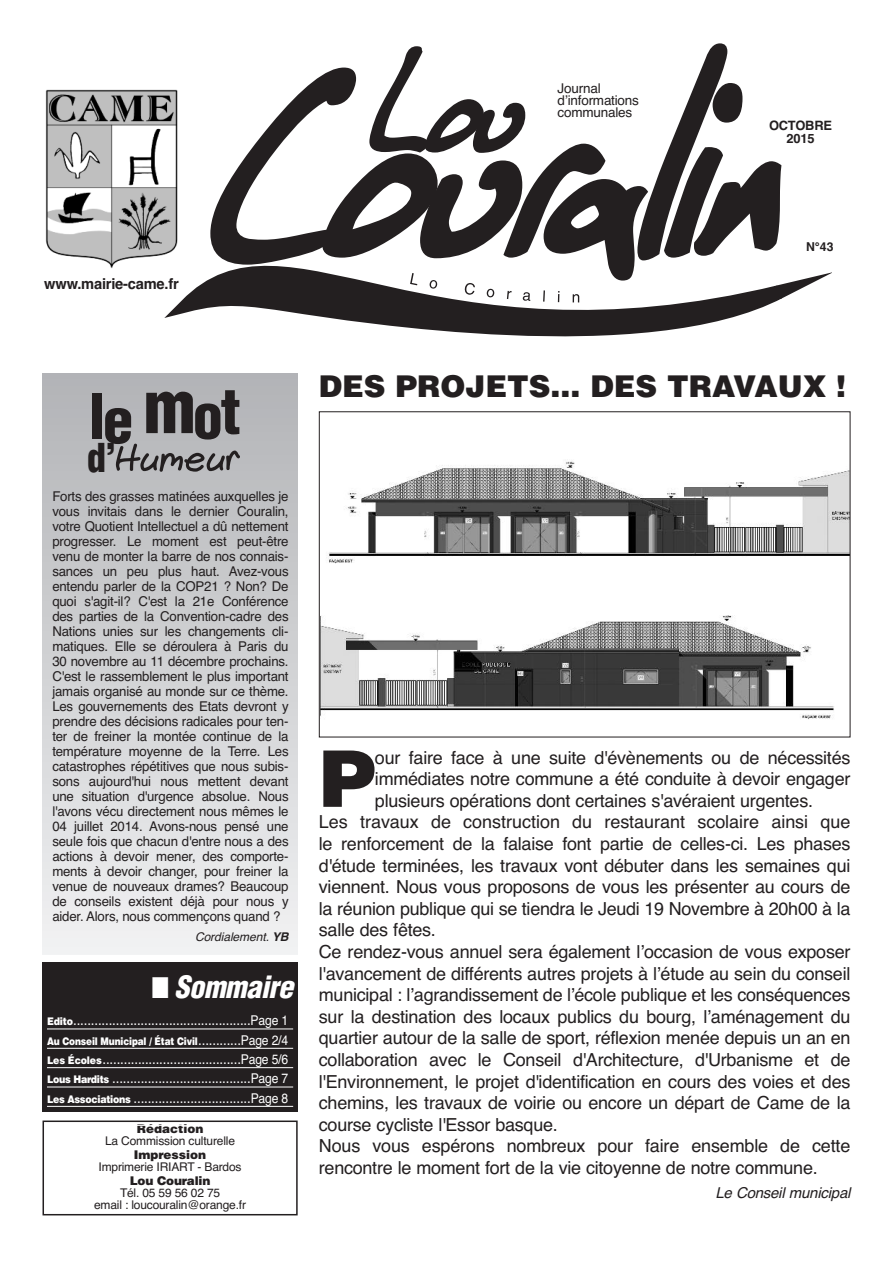
<style>
.page{position:relative;width:893px;height:1263px;background:#fff}
.page>*{position:absolute;margin:0;border:0;box-sizing:border-box;transform-origin:0 0}
.t1{font:900 78.15px "Helvetica LT";color:#231f20}
.t2{font:900 condensed 60.75px "Helvetica LT";color:#231f20}
.t3{font:900 condensed 38.85px "Helvetica LT";color:#231f20}
.t4{font:900 30px "Helvetica LT";color:#231f20}
.t5{font:italic 900 condensed 30px "Helvetica LT";letter-spacing:-.015em;color:#fff}
.t6{font:18px "Helvetica";letter-spacing:-.015em;color:#231f20}
.t7{font:15px/19.4px "Helvetica";color:#fff;text-align:justify;scale:.9 1}
.t8{font:700 15px "Helvetica";letter-spacing:-.015em;color:#231f20}
.t9{font:italic 15px "Helvetica";color:#231f20}
.t10{font:13.5px/15px "Helvetica";letter-spacing:-.015em;color:#231f20;text-align:justify}
.t11{font:700 12.9px/12.9px "Helvetica";letter-spacing:-.015em;color:#231f20;text-align:center}
.t12{font:700 12.3px "Helvetica";color:#231f20}
.t13{font:12px/12px "Helvetica";letter-spacing:-.015em;color:#231f20;text-align:center}
.t14{font:900 12px "Helvetica LT";color:#231f20}
.t15{font:italic 12px "Helvetica";color:#231f20}
.t16{font:900 10.5px "Helvetica LT";letter-spacing:-.015em;color:#fff;scale:.85 1}
.s1{font-size:72px}
.s2{font-weight:700}
.s3{font-family:"Helvetica LT";font-weight:900;font-size:10.5px}
.s4{font-size:13.5px}
.s5{font-family:"Helvetica";font-weight:400;font-size:15px}
.s6{font-family:"Helvetica";font-weight:400;font-size:13.5px}
</style>
<div class="page">
<div style="left:43px;top:374px;width:255px;height:580px;background:linear-gradient(to bottom,#b2b3b6,#f0f1f2)"></div>
<div style="left:43px;top:1120px;width:255px;height:95px;border:2px solid #231f20"></div>
<svg style="left:167px;top:272px;width:665px;height:64px"></svg>
<svg style="left:210px;top:43px;width:571px;height:259px"></svg>
<img style="left:45px;top:89px;width:142px;height:192px">
<div style="left:43px;top:962px;width:255px;height:149px;background:#231f20"></div>
<hr style="left:47px;top:1029px;width:246px;height:1px;background:#fff">
<hr style="left:47px;top:1048px;width:246px;height:1px;background:#fff">
<hr style="left:47px;top:1067px;width:246px;height:1px;background:#fff">
<hr style="left:47px;top:1087px;width:246px;height:1px;background:#fff">
<hr style="left:47px;top:1106px;width:246px;height:1px;background:#fff">
<svg style="left:116px;top:444px;width:124px;height:28px"></svg>
<img style="left:321px;top:461px;width:527px;height:258px">
<p class="t10" style="left:558px;top:82px;width:83px;line-height:12px;text-align:left">Journal dʼinformations communales</p>
<p class="t11" style="left:769px;top:119px;width:64px">OCTOBRE<br>2015</p>
<p class="t8" style="left:44px;top:275px;width:136px">www.mairie-came.fr</p>
<p class="t12" style="left:806px;top:239px;width:29px">N°43</p>
<h2 class="t2" style="left:88px;top:378px;width:154px">le <span class="s1">m</span>ot</h2>
<h3 class="t3" style="left:87px;top:433px;width:31px">d’</h3>
<p class="t10" style="left:52px;top:489px;width:238px">Forts des grasses matinées auxquelles je vous invitais dans le dernier Couralin, votre Quotient Intellectuel a dû nettement progresser. Le moment est peut-être venu de monter la barre de nos connais&shy;sances un peu plus haut. Avez-vous entendu parler de la COP21 ? Non? De quoi s'agit-il? C'est la 21e Conférence des parties de la Convention-cadre des Nations unies sur les changements cli&shy;matiques. Elle se déroulera à Paris du 30 novembre au 11 décembre prochains.<br>C'est le rassemblement le plus important jamais organisé au monde sur ce thème.<br>Les gouvernements des Etats devront y prendre des décisions radicales pour ten&shy;ter de freiner la montée continue de la température moyenne de la Terre. Les catastrophes répétitives que nous subis&shy;sons aujourd'hui nous mettent devant une situation d'urgence absolue. Nous l'avons vécu directement nous mêmes le 04 juillet 2014. Avons-nous pensé une seule fois que chacun d'entre nous a des actions à devoir mener, des comporte&shy;ments à devoir changer, pour freiner la venue de nouveaux drames? Beaucoup de conseils existent déjà pour nous y aider. Alors, nous commençons quand ?</p>
<p class="t15" style="left:195px;top:929px;width:99px">Cordialement. <span class="s2">YB</span></p>
<h3 class="t5" style="left:152px;top:968px;width:143px">■ Sommaire</h3>
<p class="t7" style="left:47px;top:1010px;width:270px"><span class="s3">Edito</span>..................................................<span class="s4">Page 1</span></p>
<p class="t16" style="left:47px;top:1034px;width:285px">Au Conseil Municipal / État Civil<span class="s5">............</span><span class="s6">Page 2/4</span></p>
<p class="t7" style="left:47px;top:1049px;width:270px"><span class="s3">Les Écoles</span>.......................................<span class="s4">Page 5/6<br></span><span class="s3">Lous Hardits</span> .......................................<span class="s4">Page 7<br></span><span class="s3">Les Associations</span> .................................<span class="s4">Page 8</span></p>
<p class="t14" style="left:137px;top:1121px;width:68px">Rédaction</p>
<p class="t13" style="left:105px;top:1135px;width:131px">La Commission culturelle</p>
<p class="t14" style="left:134px;top:1147px;width:74px">Impression</p>
<p class="t13" style="left:99px;top:1161px;width:145px">Imprimerie IRIART - Bardos</p>
<p class="t14" style="left:130px;top:1173px;width:82px">Lou Couralin</p>
<p class="t13" style="left:94px;top:1187px;width:153px">Tél. 05 59 56 02 75<br>email : loucouralin@orange.fr</p>
<h3 class="t4" style="left:319px;top:367px;width:529px">DES PROJETS... DES TRAVAUX !</h3>
<h1 class="t1" style="left:319px;top:728px;width:58px">P</h1>
<p class="t6" style="left:375px;top:747px;width:477px">our faire face à une suite d'évènements ou de nécessités</p>
<p class="t6" style="left:375px;top:768px;width:477px">immédiates notre commune a été conduite à devoir engager</p>
<p class="t6" style="left:375px;top:790px;width:440px">plusieurs opérations dont certaines s'avéraient urgentes.</p>
<p class="t6" style="left:319px;top:812px;width:533px">Les travaux de construction du restaurant scolaire ainsi que</p>
<p class="t6" style="left:319px;top:833px;width:533px">le renforcement de la falaise font partie de celles-ci. Les phases</p>
<p class="t6" style="left:319px;top:855px;width:533px">d'étude terminées, les travaux vont débuter dans les semaines qui</p>
<p class="t6" style="left:319px;top:876px;width:533px">viennent. Nous vous proposons de vous les présenter au cours de</p>
<p class="t6" style="left:319px;top:898px;width:533px">la réunion publique qui se tiendra le Jeudi 19 Novembre à 20h00 à la</p>
<p class="t6" style="left:319px;top:920px;width:119px">salle des fêtes.</p>
<p class="t6" style="left:319px;top:941px;width:533px">Ce rendez-vous annuel sera également lʼoccasion de vous exposer</p>
<p class="t6" style="left:319px;top:963px;width:533px">l'avancement de différents autres projets à lʼétude au sein du conseil</p>
<p class="t6" style="left:319px;top:984px;width:533px">municipal : lʼagrandissement de lʼécole publique et les conséquences</p>
<p class="t6" style="left:319px;top:1006px;width:533px">sur la destination des locaux publics du bourg, lʼaménagement du</p>
<p class="t6" style="left:319px;top:1028px;width:533px">quartier autour de la salle de sport, réflexion menée depuis un an en</p>
<p class="t6" style="left:319px;top:1049px;width:533px">collaboration avec le Conseil d'Architecture, d'Urbanisme et de</p>
<p class="t6" style="left:319px;top:1071px;width:533px">l'Environnement, le projet d'identification en cours des voies et des</p>
<p class="t6" style="left:319px;top:1092px;width:533px">chemins, les travaux de voirie ou encore un départ de Came de la</p>
<p class="t6" style="left:319px;top:1114px;width:240px">course cycliste l'Essor basque.</p>
<p class="t6" style="left:319px;top:1136px;width:533px">Nous vous espérons nombreux pour faire ensemble de cette</p>
<p class="t6" style="left:319px;top:1157px;width:500px">rencontre le moment fort de la vie citoyenne de notre commune.</p>
<p class="t9" style="left:715px;top:1184px;width:142px">Le Conseil municipal</p>
</div>
